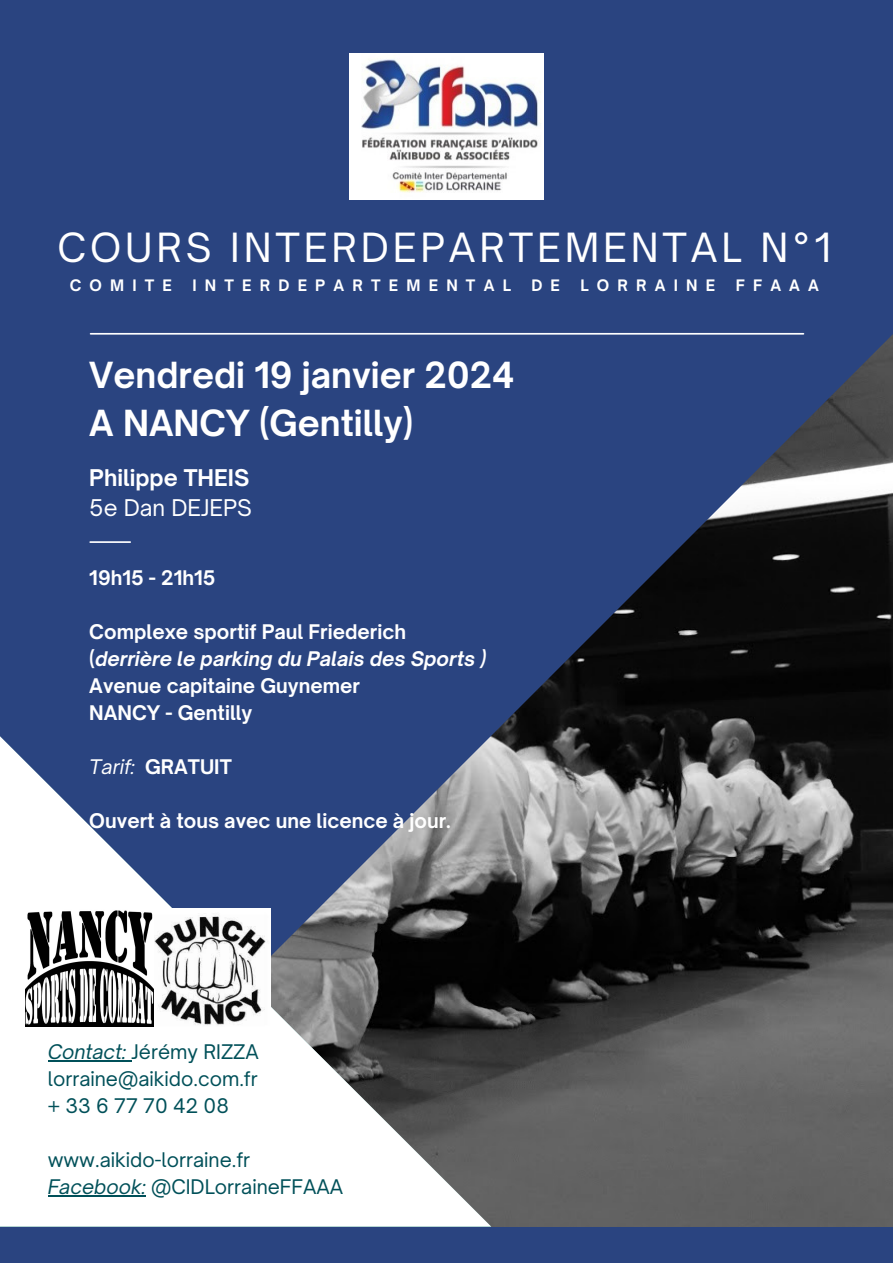
<style>
.page{position:relative;width:893px;height:1263px;background:#2a4480}
.page>*{position:absolute;margin:0;border:0;box-sizing:border-box;transform-origin:0 0}
.t1{font:38.47px "Open Sauce One";letter-spacing:.1em;color:#fff}
.t2{font:700 34.42px "Open Sauce One";color:#fff}
.t3{font:700 22.05px "Open Sauce One";color:#fff}
.t4{font:22.05px "Open Sauce One";color:#fff}
.t5{font:700 19.27px "Open Sauce One";color:#fff}
.t6{font:19.27px "Open Sauce One";color:#005059}
.t7{font:italic 700 19.27px "Open Sauce One";color:#fff}
.t8{font:19.27px "Open Sauce One";letter-spacing:.14em;color:#005059}
.t9{font:700 15.15px "Open Sauce One";letter-spacing:.54em;color:#fff}
.s1{font-style:normal}
.s2{font-weight:400;font-style:italic}
.s3{font-style:italic}
</style>
<div class="page">
<img style="left:89px;top:333px;width:804px;height:894px">
<hr style="left:91px;top:333px;width:712px;height:2px;background:#fff">
<hr style="left:90px;top:541px;width:40px;height:2px;background:#fff">
<svg style="left:0;top:736px;width:491px;height:490px"></svg>
<img style="left:350px;top:53px;width:194px;height:146px">
<img style="left:26px;top:909px;width:245px;height:117px">
<hr style="left:48px;top:1060px;width:83px;height:2px;background:#005059">
<hr style="left:48px;top:1195px;width:98px;height:2px;background:#005059">
<p class="t1" style="left:58px;top:224px;width:775px">COURS INTERDEPARTEMENTAL N°1</p>
<p class="t9" style="left:70px;top:276px;width:104px">COMITE</p>
<p class="t9" style="left:192px;top:276px;width:320px">INTERDEPARTEMENTAL</p>
<p class="t9" style="left:531px;top:276px;width:30px">D E</p>
<p class="t9" style="left:580px;top:276px;width:136px">LORRAINE</p>
<p class="t9" style="left:735px;top:276px;width:85px">FFAAA</p>
<p class="t2" style="left:89px;top:354px;width:427px">Vendredi 19 janvier 2024</p>
<p class="t2" style="left:89px;top:402px;width:325px">A NANCY (Gentilly)</p>
<p class="t3" style="left:89px;top:464px;width:162px">Philippe THEIS</p>
<p class="t4" style="left:89px;top:494px;width:164px">5e Dan DEJEPS</p>
<p class="t5" style="left:89px;top:565px;width:128px">19h15 - 21h15</p>
<p class="t5" style="left:89px;top:619px;width:318px">Complexe sportif Paul Friederich</p>
<p class="t7" style="left:89px;top:646px;width:398px"><span class="s1">(</span>derrière le parking du Palais des Sports )</p>
<p class="t5" style="left:89px;top:673px;width:272px">Avenue capitaine Guynemer</p>
<p class="t5" style="left:89px;top:700px;width:165px">NANCY - Gentilly</p>
<p class="t5" style="left:89px;top:754px;width:144px"><span class="s2">Tarif:</span> GRATUIT</p>
<p class="t5" style="left:89px;top:808px;width:363px">Ouvert à tous avec une licence à jour.</p>
<p class="t6" style="left:48px;top:1040px;width:213px"><span class="s3">Contact:</span> Jérémy RIZZA</p>
<p class="t6" style="left:48px;top:1067px;width:212px">lorraine@aikido.com.fr</p>
<p class="t8" style="left:48px;top:1094px;width:183px">+33677704208</p>
<p class="t6" style="left:48px;top:1148px;width:204px">www.aikido-lorraine.fr</p>
<p class="t6" style="left:48px;top:1175px;width:297px"><span class="s3">Facebook:</span> @CIDLorraineFFAAA</p>
</div>
